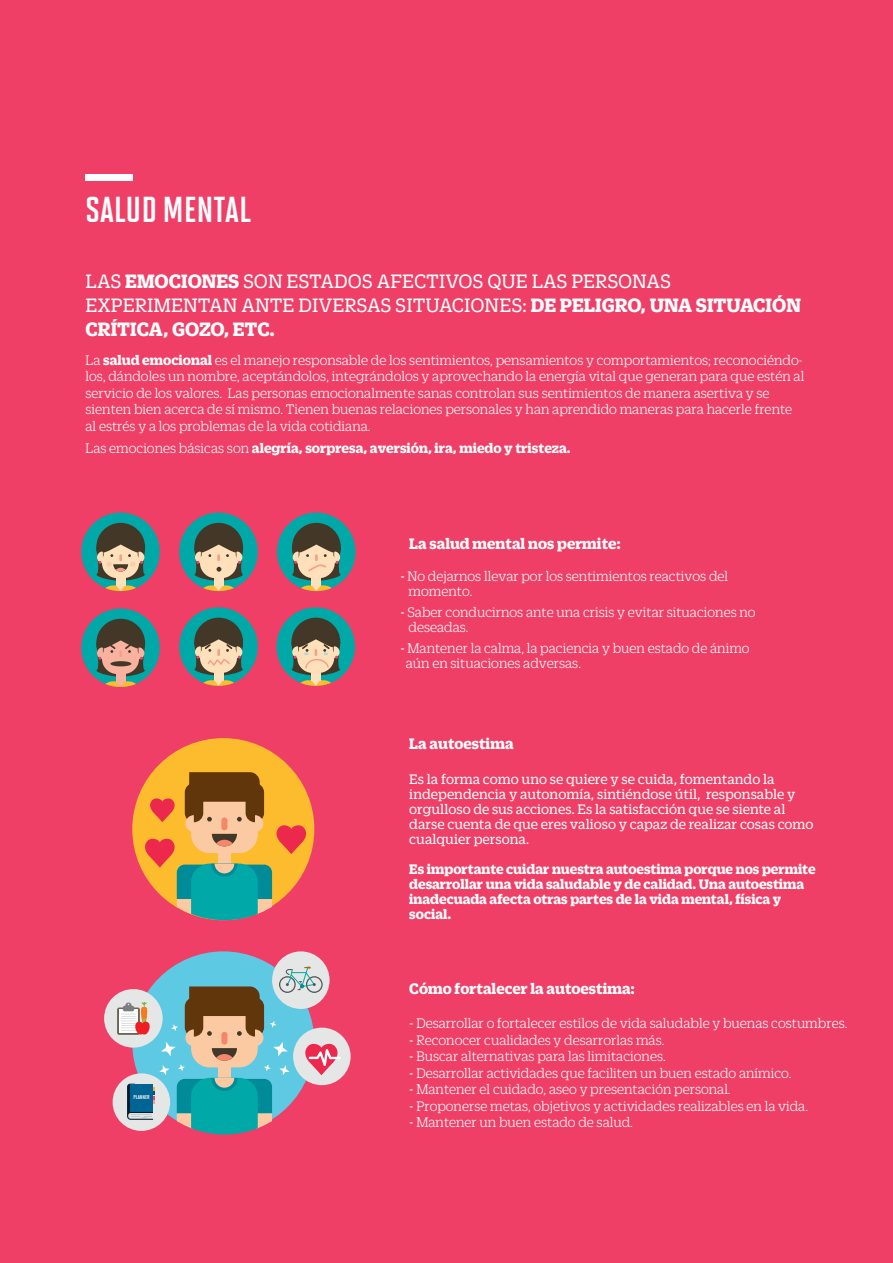
<style>
.page{position:relative;width:893px;height:1263px;background:#ef3f67}
.page>*{position:absolute;margin:0;border:0;box-sizing:border-box;transform-origin:0 0}
.t1{font:700 36.15px "Solano Gothic MVB Pro";color:#fff}
.t2{font:21px/24px "Zizou Slab";color:#fff}
.t3{font:700 16.5px "Zizou Slab";color:#fff}
.t4{font:300 15px/16.5px "Zizou Slab";color:#fff}
.t5{font:700 15px/15px "Zizou Slab";color:#fff}
.t6{font:15px/15px "Zizou Slab";color:#fff}
.t7{font:700 5.7px "Solano Gothic MVB Pro";color:#fff}
.s1{font-weight:700}
.s2{font-weight:300}
.s3{font-weight:400}
</style>
<div class="page">
<div style="left:86px;top:174px;width:47px;height:6px;background:#fff"></div>
<div style="left:132px;top:738px;width:182px;height:182px;background:#fdbb2e;border-radius:50%"></div>
<div style="left:132px;top:951px;width:182px;height:182px;background:#5dc9e2;border-radius:50%"></div>
<div style="left:81px;top:513px;width:79px;height:78px;background:#00a9a7;border-radius:50%"></div>
<div style="left:96px;top:523px;width:49px;height:49px;background:#433827;border-radius:50%"></div>
<div style="left:81px;top:608px;width:79px;height:79px;background:#00a9a7;border-radius:50%"></div>
<div style="left:96px;top:619px;width:49px;height:48px;background:#433827;border-radius:50%"></div>
<div style="left:179px;top:513px;width:79px;height:78px;background:#00a9a7;border-radius:50%"></div>
<div style="left:194px;top:523px;width:49px;height:49px;background:#433827;border-radius:50%"></div>
<svg style="left:187px;top:527px;width:63px;height:64px"></svg>
<div style="left:179px;top:607px;width:79px;height:79px;background:#00a9a7;border-radius:50%"></div>
<div style="left:194px;top:618px;width:49px;height:48px;background:#433827;border-radius:50%"></div>
<div style="left:277px;top:513px;width:79px;height:78px;background:#00a9a7;border-radius:50%"></div>
<div style="left:292px;top:523px;width:49px;height:49px;background:#433827;border-radius:50%"></div>
<svg style="left:284px;top:527px;width:64px;height:64px"></svg>
<svg style="left:89px;top:623px;width:63px;height:64px"></svg>
<svg style="left:89px;top:527px;width:63px;height:64px"></svg>
<svg style="left:187px;top:622px;width:63px;height:64px"></svg>
<div style="left:276px;top:607px;width:79px;height:79px;background:#00a9a7;border-radius:50%"></div>
<div style="left:291px;top:618px;width:49px;height:48px;background:#433827;border-radius:50%"></div>
<svg style="left:284px;top:622px;width:64px;height:64px"></svg>
<div style="left:104px;top:989px;width:59px;height:58px;background:#e5e6e6;border-radius:50%"></div>
<svg style="left:143px;top:772px;width:165px;height:148px"></svg>
<div style="left:191px;top:994px;width:67px;height:73px;background:#fccaa2;border-radius:19px"></div>
<div style="left:189px;top:986px;width:71px;height:30px;background:#61360a"></div>
<div style="left:185px;top:997px;width:18px;height:39px;background:#61360a;border-radius:9px"></div>
<div style="left:246px;top:997px;width:18px;height:39px;background:#61360a;border-radius:9px"></div>
<div style="left:221px;top:1032px;width:6px;height:12px;background:#f4866b;border-radius:3px"></div>
<svg style="left:185px;top:1029px;width:9px;height:17px"></svg>
<svg style="left:255px;top:1029px;width:8px;height:17px"></svg>
<svg style="left:207px;top:1031px;width:5px;height:5px"></svg>
<svg style="left:237px;top:1031px;width:5px;height:5px"></svg>
<svg style="left:212px;top:1048px;width:25px;height:10px"></svg>
<svg style="left:216px;top:1054px;width:17px;height:7px"></svg>
<div style="left:218px;top:1065px;width:13px;height:13px;background:#fccaa2"></div>
<svg style="left:177px;top:1078px;width:95px;height:56px;background:#289e9f"></svg>
<svg style="left:159px;top:1065px;width:11px;height:10px"></svg>
<svg style="left:161px;top:1042px;width:15px;height:14px"></svg>
<svg style="left:178px;top:1064px;width:7px;height:7px"></svg>
<svg style="left:171px;top:1024px;width:7px;height:7px"></svg>
<svg style="left:279px;top:1065px;width:11px;height:10px"></svg>
<svg style="left:273px;top:1042px;width:15px;height:14px"></svg>
<svg style="left:264px;top:1064px;width:7px;height:7px"></svg>
<svg style="left:270px;top:1021px;width:7px;height:7px"></svg>
<div style="left:272px;top:951px;width:58px;height:58px;background:#e5e6e6;border-radius:50%"></div>
<svg style="left:279px;top:966px;width:44px;height:27px"></svg>
<div style="left:293px;top:1028px;width:58px;height:57px;background:#e5e6e6;border-radius:50%"></div>
<div style="left:117px;top:1007px;width:23px;height:28px;background:#6d6255;border-radius:2px"></div>
<div style="left:119px;top:1010px;width:19px;height:23px;background:#fff"></div>
<svg style="left:121px;top:1002px;width:29px;height:33px"></svg>
<svg style="left:305px;top:1043px;width:36px;height:32px"></svg>
<div style="left:113px;top:1073px;width:57px;height:58px;background:#e5e6e6;border-radius:50%"></div>
<svg style="left:127px;top:1084px;width:28px;height:36px"></svg>
<h1 class="t1" style="left:86px;top:189px;width:167px">SALUD MENTAL</h1>
<h2 class="t2" style="left:86px;top:268px;width:717px">LAS <span class="s1">EMOCIONES</span> SON ESTADOS AFECTIVOS QUE LAS PERSONAS<br>EXPERIMENTAN ANTE DIVERSAS SITUACIONES: <span class="s1">DE PELIGRO, UNA SITUACIÓN<br>CRÍTICA, GOZO, ETC.</span></h2>
<p class="t4" style="left:86px;top:351px;width:720px">La <span class="s1">salud emocional</span> es el manejo responsable de los sentimientos, pensamientos y comportamientos; reconociéndo&shy;los, dándoles un nombre, aceptándolos, integrándolos y aprovechando la energía vital que generan para que estén al servicio de los valores. Las personas emocionalmente sanas controlan sus sentimientos de manera asertiva y se sienten bien acerca de sí mismo. Tienen buenas relaciones personales y han aprendido maneras para hacerle frente al estrés y a los problemas de la vida cotidiana.</p>
<p class="t5" style="left:86px;top:440px;width:487px"><span class="s2">Las emociones básicas son</span> alegría, sorpresa, aversión, ira, miedo y tristeza.</p>
<p class="t3" style="left:409px;top:533px;width:213px">La salud mental nos permite:</p>
<p class="t4" style="left:409px;top:567px;width:321px;line-height:15px;text-indent:-8px"><span class="s3">-</span> No dejarnos llevar por los sentimientos reactivos del momento.</p>
<p class="t4" style="left:409px;top:603px;width:349px;line-height:15px;text-indent:-8px"><span class="s3">-</span> Saber conducirnos ante una crisis y evitar situaciones no deseadas.</p>
<p class="t4" style="left:406px;top:639px;width:345px;line-height:15px;text-indent:-5px"><span class="s3">-</span> Mantener la calma, la paciencia y buen estado de ánimo aún en situaciones adversas.</p>
<p class="t7" style="left:134px;top:1094px;width:18px">PLANNER</p>
<p class="t3" style="left:409px;top:733px;width:106px">La autoestima</p>
<p class="t6" style="left:409px;top:770px;width:406px">Es la forma como uno se quiere y se cuida, fomentando la independencia y autonomía, sintiéndose útil, responsable y orgulloso de sus acciones. Es la satisfacción que se siente al darse cuenta de que eres valioso y capaz de realizar cosas como cualquier persona.</p>
<p class="t5" style="left:409px;top:860px;width:408px">Es importante cuidar nuestra autoestima porque nos permite desarrollar una vida saludable y de calidad. Una autoestima inadecuada afecta otras partes de la vida mental, física y social.</p>
<p class="t3" style="left:409px;top:977px;width:227px">Cómo fortalecer la autoestima:</p>
<p class="t4" style="left:409px;top:1014px;width:440px"><span class="s3">-</span> Desarrollar o fortalecer estilos de vida saludable y buenas costumbres.</p>
<p class="t4" style="left:409px;top:1031px;width:257px"><span class="s3">-</span> Reconocer cualidades y desarrorlas más.</p>
<p class="t4" style="left:409px;top:1047px;width:258px"><span class="s3">-</span> Buscar alternativas para las limitaciones.</p>
<p class="t4" style="left:409px;top:1064px;width:384px"><span class="s3">-</span> Desarrollar actividades que faciliten un buen estado anímico.</p>
<p class="t4" style="left:409px;top:1080px;width:323px"><span class="s3">-</span> Mantener el cuidado, aseo y presentación personal.</p>
<p class="t4" style="left:409px;top:1097px;width:400px"><span class="s3">-</span> Proponerse metas, objetivos y actividades realizables en la vida.</p>
<p class="t4" style="left:409px;top:1113px;width:225px"><span class="s3">-</span> Mantener un buen estado de salud.</p>
</div>
